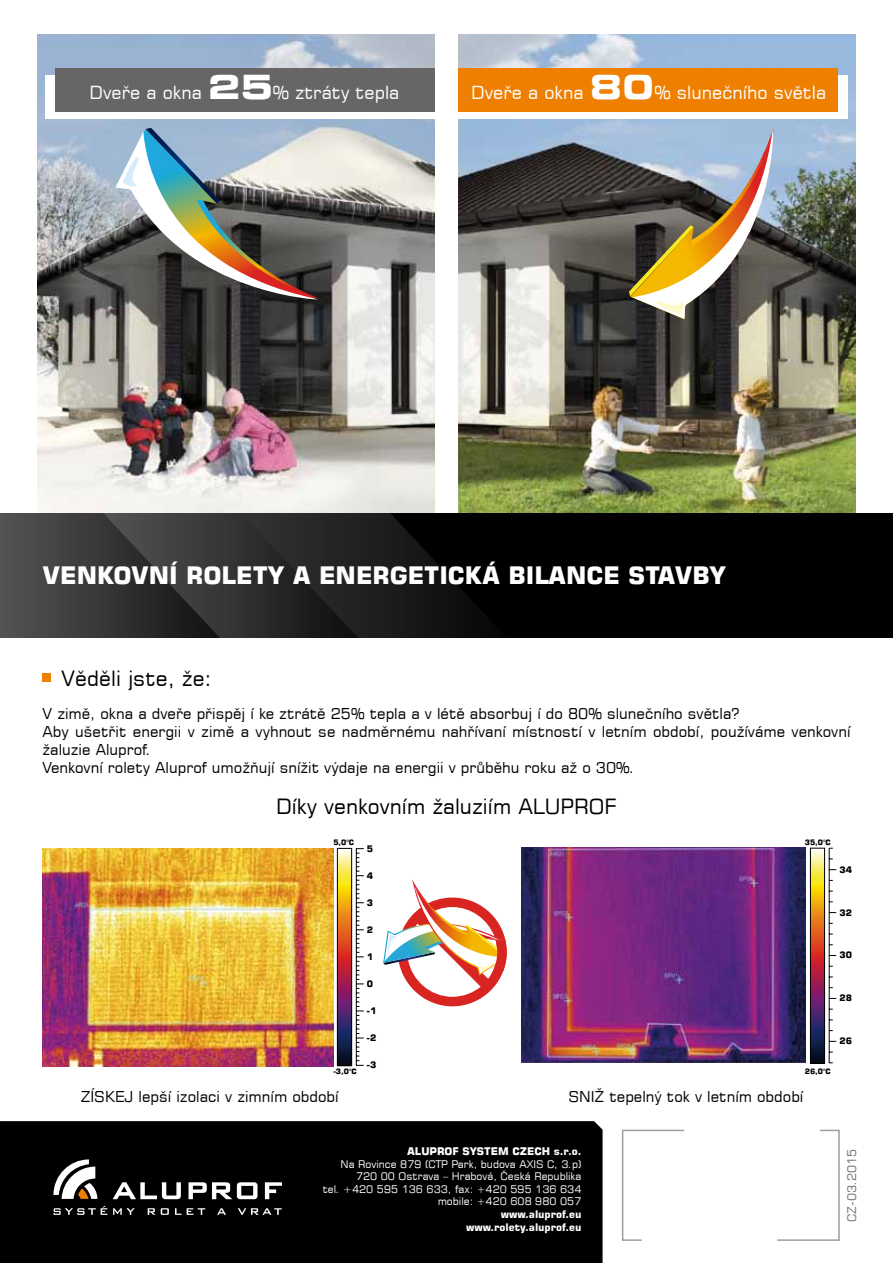
<style>
.page{position:relative;width:893px;height:1263px;background:#fff}
.page>*{position:absolute;margin:0;border:0;box-sizing:border-box;transform-origin:0 0}
.t1{font:24px "Square 721 EU Bold";color:#fff}
.t2{font:21px "Square 721 EU Normal";color:#000}
.t3{font:18px "Square 721 EU Normal";color:#fff}
.t4{font:15px/18px "Square 721 EU Normal";color:#000}
.t5{font:12px "Square 721 EU Normal";color:#707172}
.t6{font:10.5px/12.6px "Square 721 EU Normal";color:#fff;text-align:right}
.t7{font:10.5px/12.6px "Square 721 EU Bold";color:#fff;text-align:right}
.t8{font:9px "Square 721 EU Bold";color:#000}
.t9{font:7.5px "Square 721 EU Bold";color:#000}
.s1{font-family:"Square 721 Ex EU Bold";font-size:33px}
</style>
<div class="page">
<div style="left:0;top:1121px;width:603px;height:142px;background:#000"></div>
<svg style="left:53px;top:1159px;width:44px;height:40px"></svg>
<svg style="left:113px;top:1182px;width:68px;height:17px"></svg>
<svg style="left:189px;top:1182px;width:69px;height:17px"></svg>
<svg style="left:265px;top:1182px;width:17px;height:17px"></svg>
<svg style="left:53px;top:1206px;width:229px;height:9px"></svg>
<svg style="left:777px;top:1130px;width:63px;height:111px"></svg>
<svg style="left:622px;top:1130px;width:63px;height:111px"></svg>
<img style="left:37px;top:34px;width:398px;height:479px">
<img style="left:458px;top:34px;width:398px;height:479px">
<div style="left:0;top:513px;width:893px;height:125px;background:#000"></div>
<svg style="left:368px;top:513px;width:113px;height:125px"></svg>
<svg style="left:230px;top:513px;width:138px;height:125px"></svg>
<svg style="left:0;top:513px;width:230px;height:125px"></svg>
<svg style="left:383px;top:880px;width:124px;height:126px"></svg>
<svg style="left:356px;top:848px;width:8px;height:218px"></svg>
<svg style="left:339px;top:850px;width:11px;height:214px"></svg>
<div style="left:337px;top:848px;width:15px;height:218px;border:1px solid #000"></div>
<hr style="left:829px;top:848px;width:1px;height:215px;background:#000">
<svg style="left:812px;top:850px;width:11px;height:212px"></svg>
<div style="left:810px;top:848px;width:15px;height:216px;border:1px solid #000"></div>
<div style="left:45px;top:75px;width:802px;height:43px;background:#fff"></div>
<div style="left:55px;top:69px;width:380px;height:43px;background:#676565"></div>
<div style="left:458px;top:69px;width:380px;height:43px;background:#ee7f00"></div>
<div style="left:43px;top:674px;width:8px;height:8px;background:#ee7f00"></div>
<svg style="left:629px;top:128px;width:147px;height:191px"></svg>
<img style="left:43px;top:848px;width:291px;height:219px">
<img style="left:522px;top:848px;width:284px;height:214px">
<svg style="left:115px;top:128px;width:205px;height:172px"></svg>
<p class="t3" style="left:90px;top:82px;width:311px">Dveře a okna <span class="s1">25</span>% ztráty tepla</p>
<p class="t3" style="left:471px;top:82px;width:356px">Dveře a okna <span class="s1">80</span>% slunečního světla</p>
<h1 class="t1" style="left:43px;top:560px;width:685px">VENKOVNÍ ROLETY A ENERGETICKÁ BILANCE STAVBY</h1>
<h2 class="t2" style="left:62px;top:665px;width:152px">Věděli jste, že:</h2>
<p class="t4" style="left:43px;top:705px;width:809px">V zimě, okna a dveře přispěj í ke ztrátě 25% tepla a v létě absorbuj í do 80% slunečního světla?<br>Aby ušetřit energii v zimě a vyhnout se nadměrnému nahřívaní místností v letním období, používáme venkovní žaluzie Aluprof.<br>Venkovní rolety Aluprof umožňují snížit výdaje na energii v průběhu roku až o 30%.</p>
<h2 class="t2" style="left:276px;top:793px;width:342px">Díky venkovním žaluziím ALUPROF</h2>
<p class="t9" style="left:333px;top:837px;width:22px">5,0°C</p>
<p class="t9" style="left:805px;top:837px;width:28px">35,0°C</p>
<p class="t8" style="left:367px;top:843px;width:8px">5</p>
<p class="t8" style="left:367px;top:870px;width:8px">4</p>
<p class="t8" style="left:367px;top:897px;width:8px">3</p>
<p class="t8" style="left:367px;top:924px;width:8px">2</p>
<p class="t8" style="left:367px;top:951px;width:8px">1</p>
<p class="t8" style="left:367px;top:978px;width:8px">0</p>
<p class="t8" style="left:367px;top:1005px;width:11px">-1</p>
<p class="t8" style="left:367px;top:1032px;width:11px">-2</p>
<p class="t8" style="left:367px;top:1059px;width:11px">-3</p>
<p class="t9" style="left:333px;top:1066px;width:25px">-3,0°C</p>
<p class="t9" style="left:805px;top:1066px;width:28px">26,0°C</p>
<p class="t4" style="left:81px;top:1087px;width:259px">ZÍSKEJ lepší izolaci v zimním období</p>
<p class="t4" style="left:568px;top:1087px;width:236px">SNIŽ tepelný tok v letním období</p>
<p class="t8" style="left:839px;top:864px;width:14px">34</p>
<p class="t8" style="left:839px;top:907px;width:14px">32</p>
<p class="t8" style="left:839px;top:949px;width:14px">30</p>
<p class="t8" style="left:839px;top:992px;width:14px">28</p>
<p class="t8" style="left:839px;top:1035px;width:14px">26</p>
<p class="t7" style="left:407px;top:1145px;width:176px">ALUPROF SYSTEM CZECH s.r.o.</p>
<p class="t6" style="left:323px;top:1157px;width:260px">Na Rovince 879 (CTP Park, budova AXIS C, 3.p)<br>720 00 Ostrava – Hrabová, Česká Republika<br>tel. +420 595 136 633, fax: +420 595 136 634 mobile: +420 608 980 057</p>
<p class="t7" style="left:466px;top:1208px;width:117px">www.aluprof.eu www.rolety.aluprof.eu</p>
<p class="t5" style="left:844px;top:1222px;width:75px;rotate:-90deg">CZ-03.2015</p>
</div>
